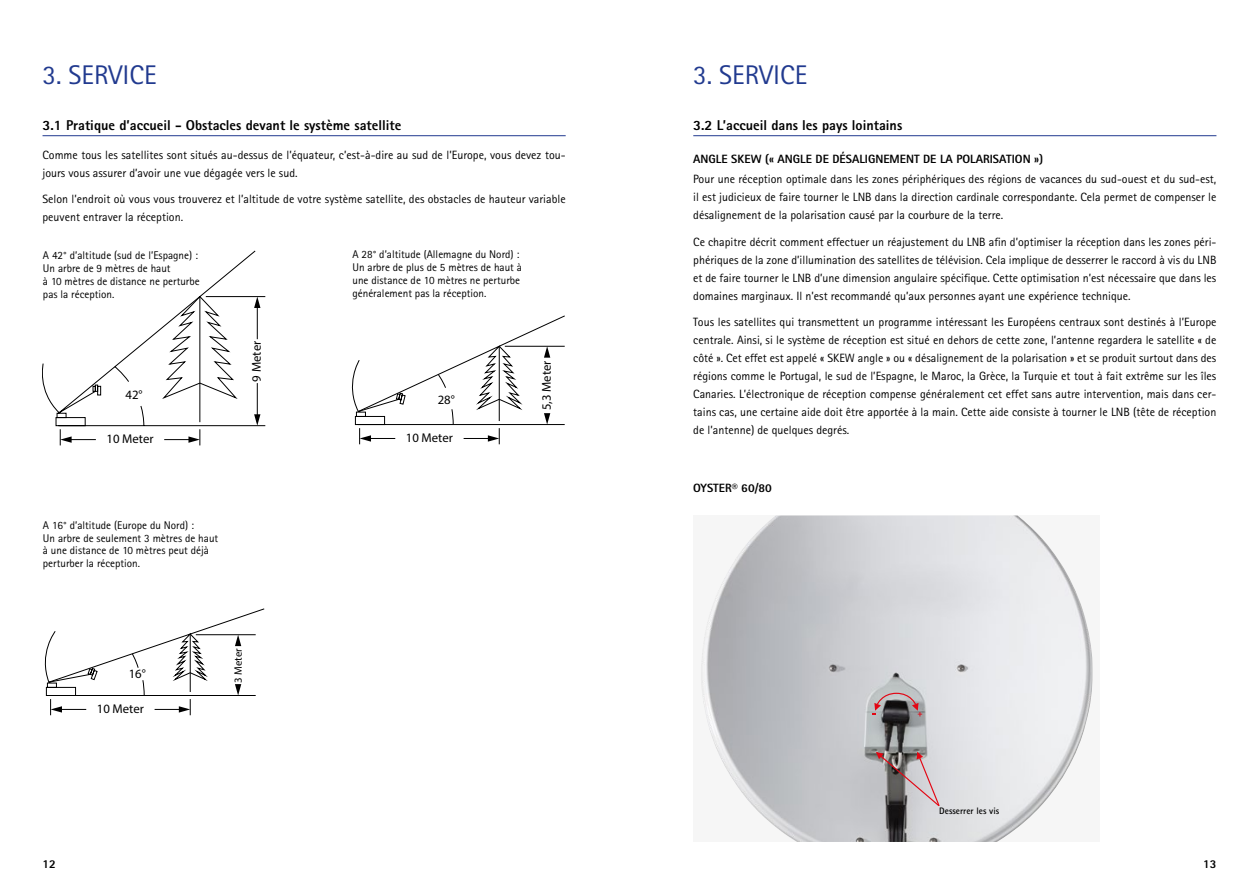
<style>
.page{position:relative;width:1259px;height:893px;background:#fff}
.page>*{position:absolute;margin:0;border:0;box-sizing:border-box;transform-origin:0 0}
.t1{font:27px "Rotis Sans Serif";color:#213a8f}
.t2{font:800 14.25px "Rotis Sans Serif";color:#000}
.t3{font:12.75px "Myriad Pro";color:#000}
.t4{font:12px/18px "Rotis Sans Serif";color:#000;text-align:justify}
.t5{font:800 12px "Rotis Sans Serif";color:#000}
.t6{font:11.1px/12.8px "Rotis Sans Serif";color:#000}
.t7{font:10.8px "Myriad Pro";color:#000}
.t8{font:700 9.3px "Rotis Sans Serif";color:#000}
</style>
<div class="page">
<hr style="left:43px;top:135px;width:523px;height:1px;background:#213a8f">
<hr style="left:693px;top:135px;width:523px;height:1px;background:#213a8f">
<svg style="left:352px;top:315px;width:213px;height:129px"></svg>
<svg style="left:44px;top:608px;width:220px;height:108px"></svg>
<svg style="left:43px;top:250px;width:223px;height:196px"></svg>
<div style="left:693px;top:515px;width:407px;height:327px;background:#f6f6f6"></div>
<img style="left:702px;top:515px;width:390px;height:327px">
<svg style="left:875px;top:751px;width:65px;height:56px;background:#a89c9e"></svg>
<svg style="left:872px;top:692px;width:50px;height:24px"></svg>
<h1 class="t1" style="left:43px;top:59px;width:115px">3. SERVICE</h1>
<p class="t2" style="left:43px;top:116px;width:360px">3.1 Pratique d’accueil - Obstacles devant le système satellite</p>
<p class="t4" style="left:43px;top:146px;width:524px">Comme tous les satellites sont situés au-dessus de l’équateur, c’est-à-dire au sud de l’Europe, vous devez tou&shy;jours vous assurer d’avoir une vue dégagée vers le sud.</p>
<p class="t4" style="left:43px;top:190px;width:525px">Selon l’endroit où vous vous trouverez et l’altitude de votre système satellite, des obstacles de hauteur variable peuvent entraver la réception.</p>
<p class="t6" style="left:46px;top:248px;width:158px">A 42° d’altitude (sud de l’Espagne) :<br>Un arbre de 9 mètres de haut<br>à 10 mètres de distance ne perturbe pas la réception.</p>
<p class="t6" style="left:352px;top:248px;width:171px">A 28° d’altitude (A lemagne du Nord) :<br>Un arbre de plus de 5 mètres de haut à une distance de 10 mètres ne perturbe généralement pas la réception.</p>
<p class="t6" style="left:43px;top:249px;width:158px">A 42° d’altitude (sud de l’Espagne) :<br>Un arbre de 9 mètres de haut<br>à 10 mètres de distance ne perturbe pas la réception.</p>
<p class="t6" style="left:349px;top:249px;width:171px">A 28° d’altitude (Allemagne du Nord) :<br>Un arbre de plus de 5 mètres de haut à une distance de 10 mètres ne perturbe généralement pas la réception.</p>
<p class="t3" style="left:129px;top:386px;width:19px">42°</p>
<p class="t3" style="left:126px;top:387px;width:19px">42°</p>
<p class="t3" style="left:252px;top:380px;width:42px;rotate:-90deg">9 Meter</p>
<p class="t3" style="left:249px;top:382px;width:42px;rotate:-90deg">9 Meter</p>
<p class="t3" style="left:438px;top:392px;width:19px">28°</p>
<p class="t3" style="left:434px;top:393px;width:19px">28°</p>
<p class="t3" style="left:110px;top:430px;width:49px">10 Meter</p>
<p class="t3" style="left:406px;top:430px;width:49px">10 Meter</p>
<p class="t3" style="left:106px;top:431px;width:49px">10 Meter</p>
<p class="t3" style="left:403px;top:431px;width:49px">10 Meter</p>
<p class="t3" style="left:538px;top:410px;width:51px;rotate:-90deg">5,3 Meter</p>
<p class="t3" style="left:535px;top:411px;width:51px;rotate:-90deg">5,3 Meter</p>
<p class="t6" style="left:43px;top:519px;width:177px">A 16° d’altitude (Europe du Nord) :<br>Un arbre de seulement 3 mètres de haut à une distance de 10 mètres peut déjà perturber la réception.</p>
<p class="t3" style="left:129px;top:666px;width:19px">16°</p>
<p class="t3" style="left:97px;top:701px;width:49px">10 Meter</p>
<p class="t7" style="left:231px;top:683px;width:36px;rotate:-90deg">3 Meter</p>
<h1 class="t1" style="left:693px;top:59px;width:115px">3. SERVICE</h1>
<p class="t2" style="left:693px;top:116px;width:210px">3.2 L’accueil dans les pays lointains</p>
<p class="t5" style="left:693px;top:151px;width:351px">ANGLE SKEW (« ANGLE DE DÉSALIGNEMENT DE LA POLARISATION »)</p>
<p class="t4" style="left:693px;top:170px;width:524px">Pour une réception optimale dans les zones périphériques des régions de vacances du sud-ouest et du sud-est, il est judicieux de faire tourner le LNB dans la direction cardinale correspondante. Cela permet de compenser le désalignement de la polarisation causé par la courbure de la terre.</p>
<p class="t4" style="left:693px;top:233px;width:525px">Ce chapitre décrit comment effectuer un réajustement du LNB afin d’optimiser la réception dans les zones péri&shy;phériques de la zone d’illumination des satellites de télévision. Cela implique de desserrer le raccord à vis du LNB et de faire tourner le LNB d’une dimension angulaire spécifique. Cette optimisation n’est nécessaire que dans les domaines marginaux. Il n’est recommandé qu’aux personnes ayant une expérience technique.</p>
<p class="t4" style="left:693px;top:313px;width:525px">Tous les satellites qui transmettent un programme intéressant les Européens centraux sont destinés à l’Europe centrale. Ainsi, si le système de réception est situé en dehors de cette zone, l’antenne regardera le satellite « de côté ». Cet effet est appelé « SKEW angle » ou « désalignement de la polarisation » et se produit surtout dans des régions comme le Portugal, le sud de l’Espagne, le Maroc, la Grèce, la Turquie et tout à fait extrême sur les îles Canaries. L’électronique de réception compense généralement cet effet sans autre intervention, mais dans cer&shy;tains cas, une certaine aide doit être apportée à la main. Cette aide consiste à tourner le LNB (tête de réception de l’antenne) de quelques degrés.</p>
<p class="t7" style="left:792px;top:413px;width:36px;rotate:-90deg">3 Meter</p>
<p class="t7" style="left:788px;top:414px;width:36px;rotate:-90deg">3 Meter</p>
<p class="t5" style="left:693px;top:480px;width:80px">OYSTER® 60/80</p>
<p class="t8" style="left:939px;top:805px;width:61px">Desserrer les vis</p>
<p class="t5" style="left:43px;top:857px;width:15px">12</p>
<p class="t5" style="left:1203px;top:857px;width:15px">13</p>
</div>
